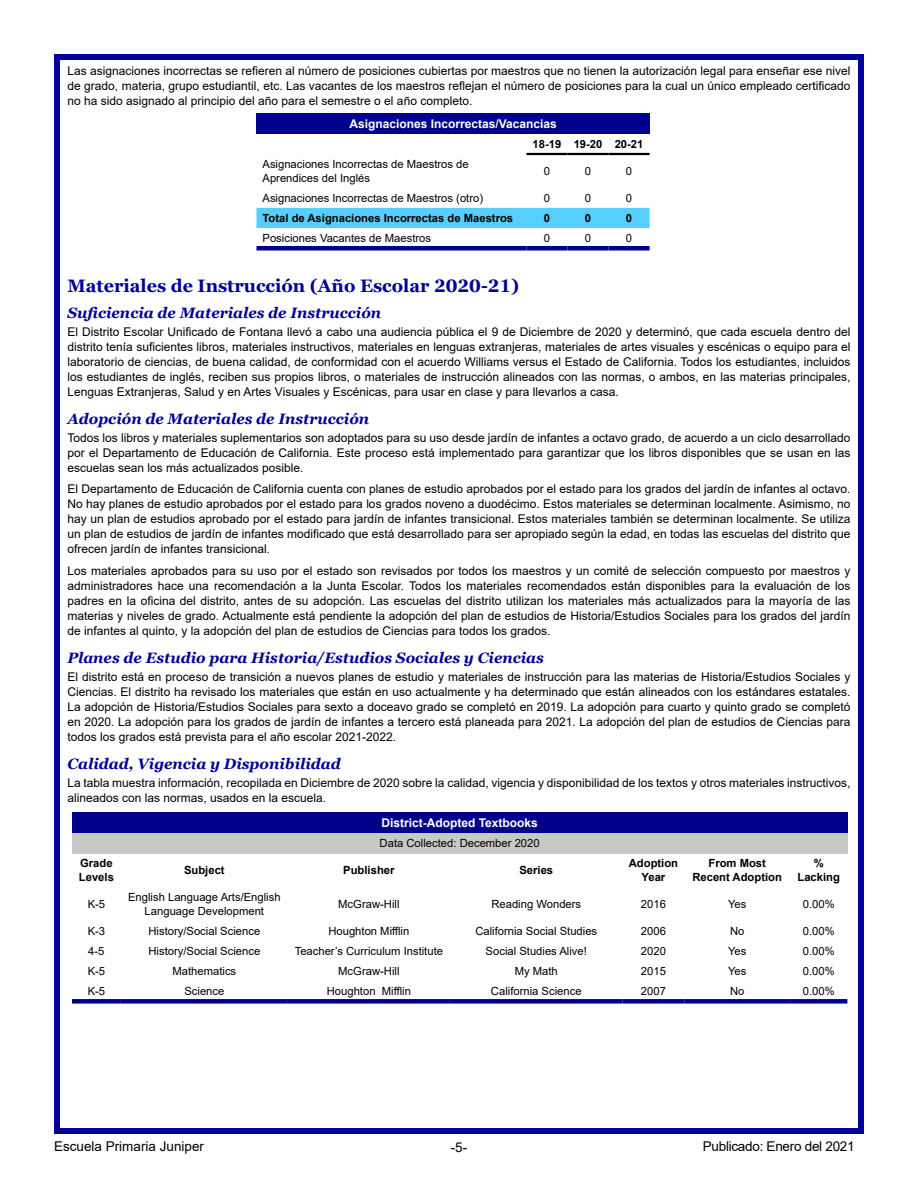
<style>
.page{position:relative;width:918px;height:1188px;background:#fff}
.page>*{position:absolute;margin:0;border:0;box-sizing:border-box;transform-origin:0 0}
.t1{font:700 18px "Georgia";color:#00009a}
.t2{font:italic 700 15px "Georgia";color:#00009a}
.t3{font:13.5px "Arial";color:#000}
.t4{font:13.5px "Arial";letter-spacing:-.02em;color:#000}
.t5{font:12px/15px "Arial";color:#000;text-align:justify}
.t6{font:700 12px "Arial";color:#fff}
.t7{font:11.25px/13.5px "Arial";color:#000;text-align:center}
.t8{font:700 11.25px/13.5px "Arial";color:#000;text-align:center}
</style>
<div class="page">
<div style="left:54px;top:54px;width:810px;height:1080px;border:6px solid #00009a"></div>
<div style="left:72px;top:812px;width:775px;height:21px;background:#00008b"></div>
<div style="left:72px;top:833px;width:775px;height:20px;background:#c8c8c8"></div>
<div style="left:72px;top:999px;width:49px;height:5px;background:#00008b"></div>
<div style="left:121px;top:999px;width:167px;height:5px;background:#00008b"></div>
<div style="left:288px;top:999px;width:162px;height:5px;background:#00008b"></div>
<div style="left:450px;top:999px;width:173px;height:5px;background:#00008b"></div>
<div style="left:623px;top:999px;width:61px;height:5px;background:#00008b"></div>
<div style="left:684px;top:999px;width:106px;height:5px;background:#00008b"></div>
<div style="left:790px;top:999px;width:57px;height:5px;background:#00008b"></div>
<div style="left:256px;top:113px;width:394px;height:21px;background:#00008f"></div>
<div style="left:256px;top:208px;width:394px;height:20px;background:#57cffc"></div>
<hr style="left:609px;top:153px;width:41px;height:2px;background:#000">
<hr style="left:568px;top:153px;width:41px;height:2px;background:#000">
<hr style="left:526px;top:153px;width:42px;height:2px;background:#000">
<div style="left:256px;top:246px;width:270px;height:5px;background:#00008f"></div>
<div style="left:526px;top:246px;width:42px;height:5px;background:#00008f"></div>
<div style="left:568px;top:246px;width:41px;height:5px;background:#00008f"></div>
<div style="left:609px;top:246px;width:41px;height:5px;background:#00008f"></div>
<p class="t5" style="left:68px;top:63px;width:784px">Las asignaciones incorrectas se refieren al número de posiciones cubiertas por maestros que no tienen la autorización legal para enseñar ese nivel de grado, materia, grupo estudiantil, etc. Las vacantes de los maestros reflejan el número de posiciones para la cual un único empleado certificado no ha sido asignado al principio del año para el semestre o el año completo.</p>
<p class="t6" style="left:349px;top:115px;width:209px">Asignaciones Incorrectas/Vacancias</p>
<p class="t8" style="left:533px;top:137px;width:112px">18-19 19-20 20-21</p>
<p class="t7" style="left:262px;top:157px;width:208px;text-align:left">Asignaciones Incorrectas de Maestros de<br>Aprendices del Inglés</p>
<p class="t7" style="left:544px;top:164px;width:8px">0</p>
<p class="t7" style="left:585px;top:164px;width:8px">0</p>
<p class="t7" style="left:626px;top:164px;width:8px">0</p>
<p class="t7" style="left:262px;top:191px;width:222px">Asignaciones Incorrectas de Maestros (otro)</p>
<p class="t7" style="left:544px;top:191px;width:8px">0</p>
<p class="t7" style="left:585px;top:191px;width:8px">0</p>
<p class="t7" style="left:626px;top:191px;width:8px">0</p>
<p class="t8" style="left:262px;top:211px;width:252px">Total de Asignaciones Incorrectas de Maestros</p>
<p class="t8" style="left:544px;top:211px;width:8px">0</p>
<p class="t8" style="left:585px;top:211px;width:8px">0</p>
<p class="t8" style="left:626px;top:211px;width:8px">0</p>
<p class="t7" style="left:262px;top:231px;width:170px">Posiciones Vacantes de Maestros</p>
<p class="t7" style="left:544px;top:231px;width:8px">0</p>
<p class="t7" style="left:585px;top:231px;width:8px">0</p>
<p class="t7" style="left:626px;top:231px;width:8px">0</p>
<h1 class="t1" style="left:68px;top:274px;width:453px">Materiales de Instrucción (Año Escolar 2020-21)</h1>
<p class="t2" style="left:68px;top:303px;width:315px">Suficiencia de Materiales de Instrucción</p>
<p class="t5" style="left:68px;top:324px;width:785px">El Distrito Escolar Unificado de Fontana llevó a cabo una audiencia pública el 9 de Diciembre de 2020 y determinó, que cada escuela dentro del distrito tenía suficientes libros, materiales instructivos, materiales en lenguas extranjeras, materiales de artes visuales y escénicas o equipo para el laboratorio de ciencias, de buena calidad, de conformidad con el acuerdo Williams versus el Estado de California. Todos los estudiantes, incluidos los estudiantes de inglés, reciben sus propios libros, o materiales de instrucción alineados con las normas, o ambos, en las materias principales, Lenguas Extranjeras, Salud y en Artes Visuales y Escénicas, para usar en clase y para llevarlos a casa.</p>
<p class="t2" style="left:68px;top:409px;width:303px">Adopción de Materiales de Instrucción</p>
<p class="t5" style="left:68px;top:430px;width:785px">Todos los libros y materiales suplementarios son adoptados para su uso desde jardín de infantes a octavo grado, de acuerdo a un ciclo desarrollado por el Departamento de Educación de California. Este proceso está implementado para garantizar que los libros disponibles que se usan en las escuelas sean los más actualizados posible.</p>
<p class="t5" style="left:68px;top:482px;width:785px">El Departamento de Educación de California cuenta con planes de estudio aprobados por el estado para los grados del jardín de infantes al octavo.<br>No hay planes de estudio aprobados por el estado para los grados noveno a duodécimo. Estos materiales se determinan localmente. Asimismo, no hay un plan de estudios aprobado por el estado para jardín de infantes transicional. Estos materiales también se determinan localmente. Se utiliza un plan de estudios de jardín de infantes modificado que está desarrollado para ser apropiado según la edad, en todas las escuelas del distrito que ofrecen jardín de infantes transicional.</p>
<p class="t5" style="left:68px;top:563px;width:785px">Los materiales aprobados para su uso por el estado son revisados por todos los maestros y un comité de selección compuesto por maestros y administradores hace una recomendación a la Junta Escolar. Todos los materiales recomendados están disponibles para la evaluación de los padres en la oficina del distrito, antes de su adopción. Las escuelas del distrito utilizan los materiales más actualizados para la mayoría de las materias y niveles de grado. Actualmente está pendiente la adopción del plan de estudios de Historia/Estudios Sociales para los grados del jardín de infantes al quinto, y la adopción del plan de estudios de Ciencias para todos los grados.</p>
<p class="t2" style="left:68px;top:648px;width:478px">Planes de Estudio para Historia/Estudios Sociales y Ciencias</p>
<p class="t5" style="left:68px;top:669px;width:785px">El distrito está en proceso de transición a nuevos planes de estudio y materiales de instrucción para las materias de Historia/Estudios Sociales y Ciencias. El distrito ha revisado los materiales que están en uso actualmente y ha determinado que están alineados con los estándares estatales.<br>La adopción de Historia/Estudios Sociales para sexto a doceavo grado se completó en 2019. La adopción para cuarto y quinto grado se completó en 2020. La adopción para los grados de jardín de infantes a tercero está planeada para 2021. La adopción del plan de estudios de Ciencias para todos los grados está prevista para el año escolar 2021-2022.</p>
<p class="t2" style="left:68px;top:754px;width:275px">Calidad, Vigencia y Disponibilidad</p>
<p class="t5" style="left:68px;top:775px;width:784px">La tabla muestra información, recopilada en Diciembre de 2020 sobre la calidad, vigencia y disponibilidad de los textos y otros materiales instructivos, alineados con las normas, usados en la escuela.</p>
<p class="t6" style="left:381px;top:814px;width:158px">District-Adopted Textbooks</p>
<p class="t7" style="left:380px;top:836px;width:162px">Data Collected: December 2020</p>
<p class="t8" style="left:79px;top:857px;width:37px;text-align:left">Grade<br>Levels</p>
<p class="t8" style="left:184px;top:864px;width:42px">Subject</p>
<p class="t8" style="left:343px;top:864px;width:53px">Publisher</p>
<p class="t8" style="left:519px;top:864px;width:35px">Series</p>
<p class="t8" style="left:629px;top:857px;width:51px">Adoption<br>Year</p>
<p class="t8" style="left:692px;top:857px;width:91px">From Most<br>Recent Adoption</p>
<p class="t8" style="left:798px;top:857px;width:44px">%<br>Lacking</p>
<p class="t7" style="left:88px;top:897px;width:19px">K-5</p>
<p class="t7" style="left:128px;top:890px;width:154px">English Language Arts/English<br>Language Development</p>
<p class="t7" style="left:338px;top:897px;width:63px">McGraw-Hill</p>
<p class="t7" style="left:491px;top:897px;width:91px">Reading Wonders</p>
<p class="t7" style="left:641px;top:897px;width:27px">2016</p>
<p class="t7" style="left:728px;top:897px;width:20px">Yes</p>
<p class="t7" style="left:803px;top:897px;width:33px">0.00%</p>
<p class="t7" style="left:88px;top:924px;width:19px">K-3</p>
<p class="t7" style="left:148px;top:924px;width:113px">History/Social Science</p>
<p class="t7" style="left:328px;top:924px;width:82px">Houghton Mifflin</p>
<p class="t7" style="left:475px;top:924px;width:123px">California Social Studies</p>
<p class="t7" style="left:641px;top:924px;width:27px">2006</p>
<p class="t7" style="left:730px;top:924px;width:16px">No</p>
<p class="t7" style="left:803px;top:924px;width:33px">0.00%</p>
<p class="t7" style="left:88px;top:944px;width:18px">4-5</p>
<p class="t7" style="left:148px;top:944px;width:113px">History/Social Science</p>
<p class="t7" style="left:295px;top:944px;width:150px">Teacher’s Curriculum Institute</p>
<p class="t7" style="left:486px;top:944px;width:103px">Social Studies Alive!</p>
<p class="t7" style="left:641px;top:944px;width:27px">2020</p>
<p class="t7" style="left:728px;top:944px;width:20px">Yes</p>
<p class="t7" style="left:803px;top:944px;width:33px">0.00%</p>
<p class="t7" style="left:88px;top:964px;width:19px">K-5</p>
<p class="t7" style="left:173px;top:964px;width:65px">Mathematics</p>
<p class="t7" style="left:338px;top:964px;width:63px">McGraw-Hill</p>
<p class="t7" style="left:515px;top:964px;width:45px">My Math</p>
<p class="t7" style="left:641px;top:964px;width:27px">2015</p>
<p class="t7" style="left:728px;top:964px;width:20px">Yes</p>
<p class="t7" style="left:803px;top:964px;width:33px">0.00%</p>
<p class="t7" style="left:88px;top:985px;width:19px">K-5</p>
<p class="t7" style="left:184px;top:985px;width:42px">Science</p>
<p class="t7" style="left:327px;top:985px;width:86px">Houghton Mifflin</p>
<p class="t7" style="left:491px;top:985px;width:92px">California Science</p>
<p class="t7" style="left:641px;top:985px;width:27px">2007</p>
<p class="t7" style="left:730px;top:985px;width:16px">No</p>
<p class="t7" style="left:803px;top:985px;width:33px">0.00%</p>
<p class="t3" style="left:54px;top:1137px;width:152px">Escuela Primaria Juniper</p>
<p class="t3" style="left:451px;top:1138px;width:18px">-5-</p>
<p class="t4" style="left:703px;top:1136px;width:153px">Publicado: Enero del 2021</p>
</div>
